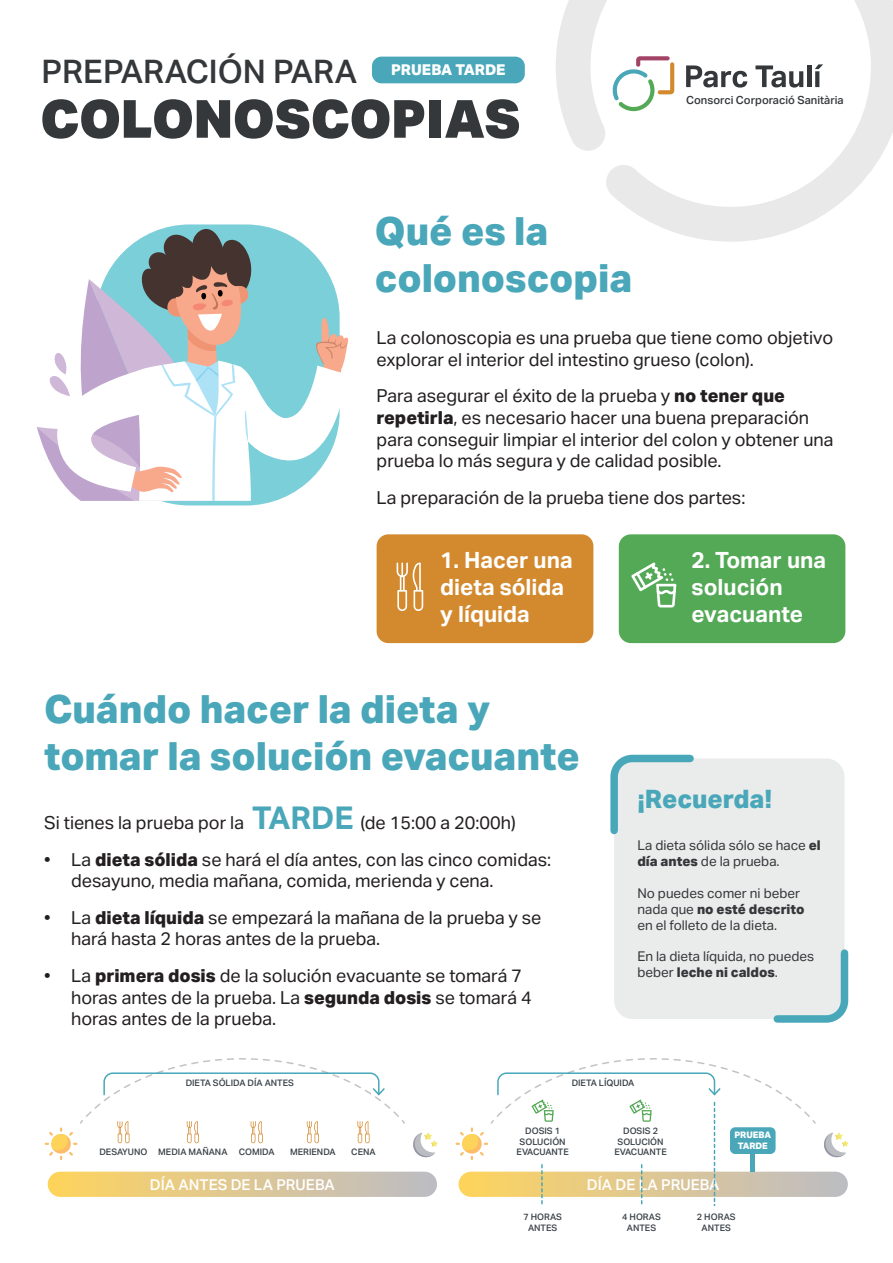
<style>
.page{position:relative;width:893px;height:1263px;background:#fff}
.page>*{position:absolute;margin:0;border:0;box-sizing:border-box;transform-origin:0 0}
.t1{font:900 52.65px "Aktiv Grotesk";letter-spacing:-.01em;color:#34383b}
.t2{font:800 39px/46.8px "Aktiv Grotesk";letter-spacing:-.005em;color:#49a7b9}
.t3{font:500 32.55px "Aktiv Grotesk";color:#34383b}
.t4{font:800 25.5px "Aktiv Grotesk";letter-spacing:-.005em;color:#49a7b9}
.t5{font:700 22.5px/27px "Aktiv Grotesk";color:#fff}
.t6{font:18px/21.6px "Aktiv Grotesk";color:#231f20}
.t7{font:500 15px "Aktiv Grotesk";color:#fff}
.t8{font:800 15px "Aktiv Grotesk";color:#fff}
.t9{font:13.5px/16.2px "Aktiv Grotesk";color:#34383b}
.t10{font:500 11.25px "Aktiv Grotesk";color:#34383b}
.t11{font:500 9px/10.8px "Aktiv Grotesk";color:#3b4349;text-align:center}
.t12{font:800 9px/10.8px "Aktiv Grotesk";color:#fff;text-align:center}
.s1{font-weight:800}
.s2{font-weight:700;font-size:31.5px;color:#49a7b9}
</style>
<div class="page">
<svg style="left:606px;top:0;width:287px;height:242px"></svg>
<svg style="left:556px;top:0;width:293px;height:151px"></svg>
<div style="left:614px;top:758px;width:230px;height:261px;background:#e9ecea"></div>
<svg style="left:610px;top:754px;width:88px;height:84px;background:#d1e2e3"></svg>
<svg style="left:770px;top:945px;width:79px;height:78px;background:#d0e1e3"></svg>
<div style="left:377px;top:534px;width:216px;height:109px;background:#d38a2f;border-radius:12px"></div>
<svg style="left:397px;top:562px;width:26px;height:49px"></svg>
<div style="left:619px;top:534px;width:226px;height:109px;background:#54a956;border-radius:12px"></div>
<svg style="left:631px;top:562px;width:45px;height:45px"></svg>
<svg style="left:37px;top:224px;width:311px;height:277px"></svg>
<div style="left:372px;top:57px;width:153px;height:26px;background:#49a7b9;border-radius:10px"></div>
<div style="left:48px;top:1172px;width:389px;height:25px;background:linear-gradient(to right,#ffd35f,#bdbcc6);border-radius:13px"></div>
<svg style="left:45px;top:1058px;width:393px;height:102px"></svg>
<svg style="left:456px;top:1058px;width:392px;height:147px"></svg>
<div style="left:730px;top:1127px;width:46px;height:27px;background:#49a7b9;border-radius:5px"></div>
<div style="left:750px;top:1152px;width:5px;height:20px;background:#49a7b9"></div>
<h3 class="t3" style="left:42px;top:51px;width:317px">PREPARACIÓN PARA</h3>
<p class="t8" style="left:391px;top:60px;width:116px">PRUEBA TARDE</p>
<h1 class="t1" style="left:40px;top:85px;width:482px">COLONOSCOPIAS</h1>
<h2 class="t2" style="left:375px;top:207px;width:259px">Qué es la colonoscopia</h2>
<p class="t10" style="left:686px;top:93px;width:159px">Consorci Corporació Sanitària</p>
<p class="t6" style="left:377px;top:327px;width:458px">La colonoscopia es una prueba que tiene como objetivo explorar el interior del intestino grueso (colon).</p>
<p class="t6" style="left:377px;top:385px;width:458px">Para asegurar el éxito de la prueba y <span class="s1">no tener que repetirla</span>, es necesario hacer una buena preparación para conseguir limpiar el interior del colon y obtener una prueba lo más segura y de calidad posible.</p>
<p class="t6" style="left:377px;top:486px;width:370px">La preparación de la prueba tiene dos partes:</p>
<p class="t5" style="left:440px;top:546px;width:134px">1. Hacer una dieta sólida y líquida</p>
<p class="t5" style="left:692px;top:546px;width:136px">2. Tomar una solución evacuante</p>
<h2 class="t2" style="left:44px;top:685px;width:537px">Cuándo hacer la dieta y tomar la solución evacuante</h2>
<p class="t6" style="left:44px;top:812px;width:473px">Si tienes la prueba por la <span class="s2">TARDE</span> (de 15:00 a 20:00h)</p>
<p class="t6" style="left:71px;top:848px;width:482px;text-indent:-27px">• La <span class="s1">dieta sólida</span> se hará el día antes, con las cinco comidas: desayuno, media mañana, comida, merienda y cena.</p>
<p class="t6" style="left:71px;top:906px;width:472px;text-indent:-27px">• La <span class="s1">dieta líquida</span> se empezará la mañana de la prueba y se hará hasta 2 horas antes de la prueba.</p>
<p class="t6" style="left:71px;top:965px;width:462px;text-indent:-27px">• La <span class="s1">primera dosis</span> de la solución evacuante se tomará 7 horas antes de la prueba. La <span class="s1">segunda dosis</span> se tomará 4 horas antes de la prueba.</p>
<h3 class="t4" style="left:637px;top:783px;width:136px">¡Recuerda!</h3>
<p class="t9" style="left:637px;top:837px;width:185px">La dieta sólida sólo se hace <span class="s1">el día antes</span> de la prueba.</p>
<p class="t9" style="left:637px;top:884px;width:169px">No puedes comer ni beber nada que <span class="s1">no esté descrito </span>en el folleto de la dieta.</p>
<p class="t9" style="left:637px;top:948px;width:178px">En la dieta líquida, no puedes beber <span class="s1">leche ni caldos</span>.</p>
<p class="t11" style="left:186px;top:1077px;width:110px">DIETA SÓLIDA DÍA ANTES</p>
<p class="t11" style="left:572px;top:1077px;width:64px">DIETA LÍQUIDA</p>
<p class="t11" style="left:99px;top:1146px;width:130px">DESAYUNO MEDIA MAÑANA</p>
<p class="t11" style="left:239px;top:1146px;width:37px">COMIDA</p>
<p class="t11" style="left:290px;top:1146px;width:47px">MERIENDA</p>
<p class="t11" style="left:351px;top:1146px;width:26px">CENA</p>
<p class="t11" style="left:516px;top:1125px;width:54px">DOSIS 1<br>SOLUCIÓN<br>EVACUANTE</p>
<p class="t11" style="left:614px;top:1125px;width:54px">DOSIS 2<br>SOLUCIÓN<br>EVACUANTE</p>
<p class="t7" style="left:150px;top:1175px;width:186px">DÍA ANTES DE LA PRUEBA</p>
<p class="t7" style="left:587px;top:1175px;width:134px">DÍA DE LA PRUEBA</p>
<p class="t12" style="left:734px;top:1129px;width:38px">PRUEBA<br>TARDE</p>
<p class="t11" style="left:523px;top:1211px;width:40px">7 HORAS<br>ANTES</p>
<p class="t11" style="left:697px;top:1211px;width:40px">2 HORAS<br>ANTES</p>
<p class="t11" style="left:622px;top:1211px;width:40px">4 HORAS<br>ANTES</p>
</div>
